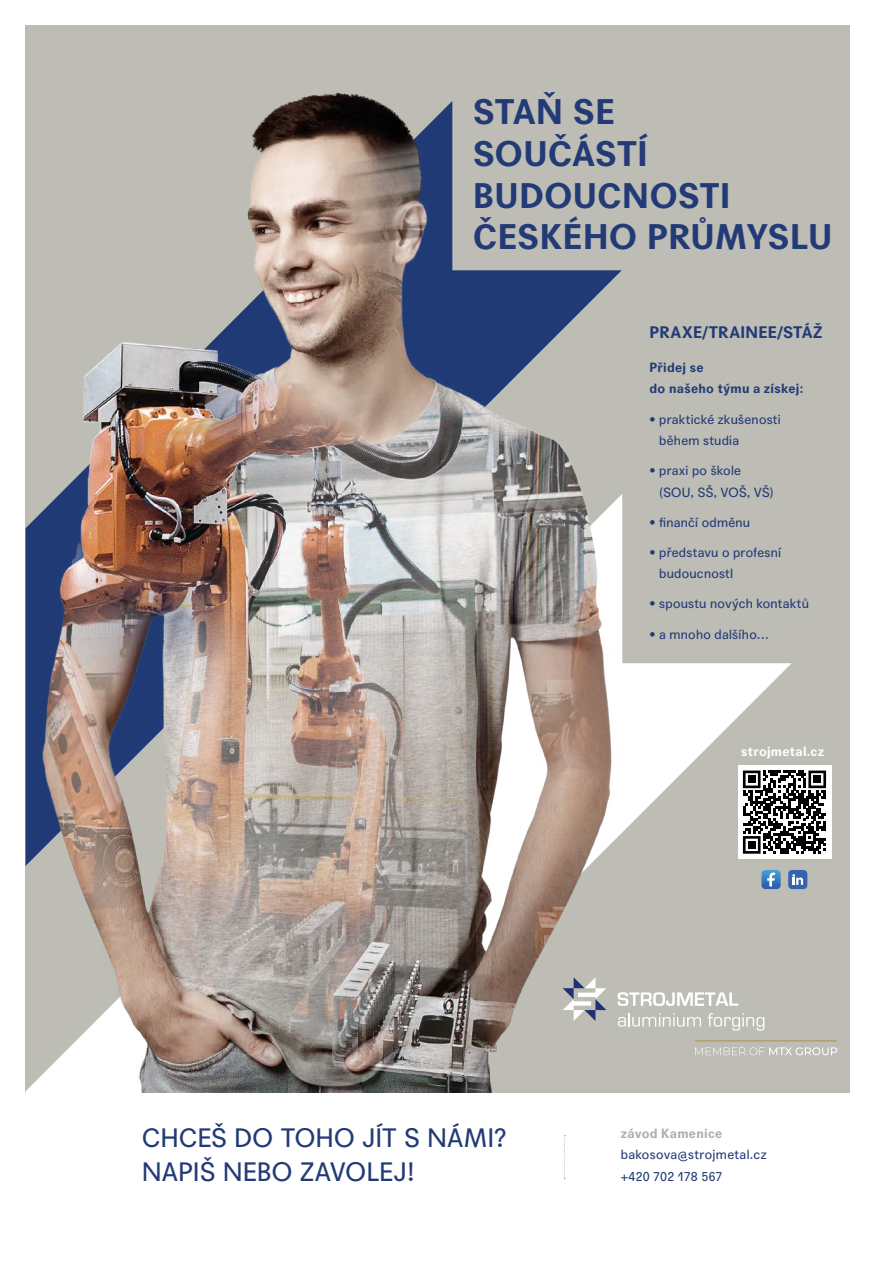
<style>
.page{position:relative;width:893px;height:1263px;background:#fff}
.page>*{position:absolute;margin:0;border:0;box-sizing:border-box;transform-origin:0 0}
.t1{font:700 34.35px/41.5px "Agipo";letter-spacing:.01em;color:#223a76}
.t2{font:25.8px/34px "Agipo";letter-spacing:.015em;color:#223a76}
.t3{font:700 16.2px "Agipo";letter-spacing:.02em;color:#223a76}
.t4{font:12.9px/21.5px "Agipo";letter-spacing:.02em;color:#223a76}
.t5{font:700 12.9px/21.5px "Agipo";letter-spacing:.025em;color:#223a76}
.t6{font:700 12.9px "Agipo";letter-spacing:.025em;color:#fff}
.t7{font:700 12.9px "Agipo";letter-spacing:.025em;color:#aeafaa}
</style>
<div class="page">
<div style="left:26px;top:26px;width:824px;height:1194px;background:#bdbdb5"></div>
<img style="left:26px;top:92px;width:757px;height:1001px">
<div style="left:738px;top:765px;width:93px;height:94px;background:#fff"></div>
<svg style="left:743px;top:770px;width:83px;height:84px"></svg>
<div style="left:748px;top:775px;width:7px;height:8px;background:#000"></div>
<div style="left:813px;top:775px;width:8px;height:8px;background:#000"></div>
<div style="left:748px;top:841px;width:7px;height:8px;background:#000"></div>
<svg style="left:761px;top:870px;width:20px;height:19px"></svg>
<div style="left:788px;top:870px;width:19px;height:19px;background:#3663ad;border-radius:4px"></div>
<svg style="left:792px;top:874px;width:11px;height:11px"></svg>
<svg style="left:695px;top:1047px;width:142px;height:8px"></svg>
<hr style="left:695px;top:1041px;width:142px;height:1px;background:#af9043">
<svg style="left:618px;top:992px;width:120px;height:14px"></svg>
<svg style="left:618px;top:1013px;width:83px;height:14px"></svg>
<svg style="left:708px;top:1013px;width:56px;height:18px"></svg>
<svg style="left:563px;top:977px;width:43px;height:44px"></svg>
<div style="left:26px;top:1093px;width:824px;height:127px;background:#fff"></div>
<svg style="left:564px;top:1135px;width:1px;height:44px"></svg>
<h1 class="t1" style="left:473px;top:88px;width:361px">STAŇ SE<br>SOUČÁSTÍ<br>BUDOUCNOSTI<br>ČESKÉHO PRŮMYSLU</h1>
<p class="t3" style="left:649px;top:319px;width:174px">PRAXE/TRAINEE/STÁŽ</p>
<p class="t5" style="left:649px;top:356px;width:155px">Přidej se<br>do našeho týmu a získej:</p>
<p class="t4" style="left:659px;top:407px;width:123px;text-indent:-10px">• praktické zkušenosti během studia</p>
<p class="t4" style="left:659px;top:459px;width:116px;text-indent:-10px">• praxi po škole (SOU, SŠ, VOŠ, VŠ)</p>
<p class="t4" style="left:649px;top:510px;width:102px">• finančí odměnu</p>
<p class="t4" style="left:659px;top:540px;width:123px;text-indent:-10px">• představu o profesní budoucnostI</p>
<p class="t4" style="left:649px;top:592px;width:161px">• spoustu nových kontaktů</p>
<p class="t4" style="left:649px;top:622px;width:121px">• a mnoho dalšího…</p>
<p class="t6" style="left:741px;top:741px;width:84px">strojmetal.cz</p>
<h2 class="t2" style="left:142px;top:1119px;width:366px">CHCEŠ DO TOHO JÍT S NÁMI?<br>NAPIŠ NEBO ZAVOLEJ!</h2>
<p class="t7" style="left:621px;top:1123px;width:103px">závod Kamenice</p>
<p class="t4" style="left:621px;top:1143px;width:147px">bakosova@strojmetal.cz +420 702 178 567</p>
</div>
